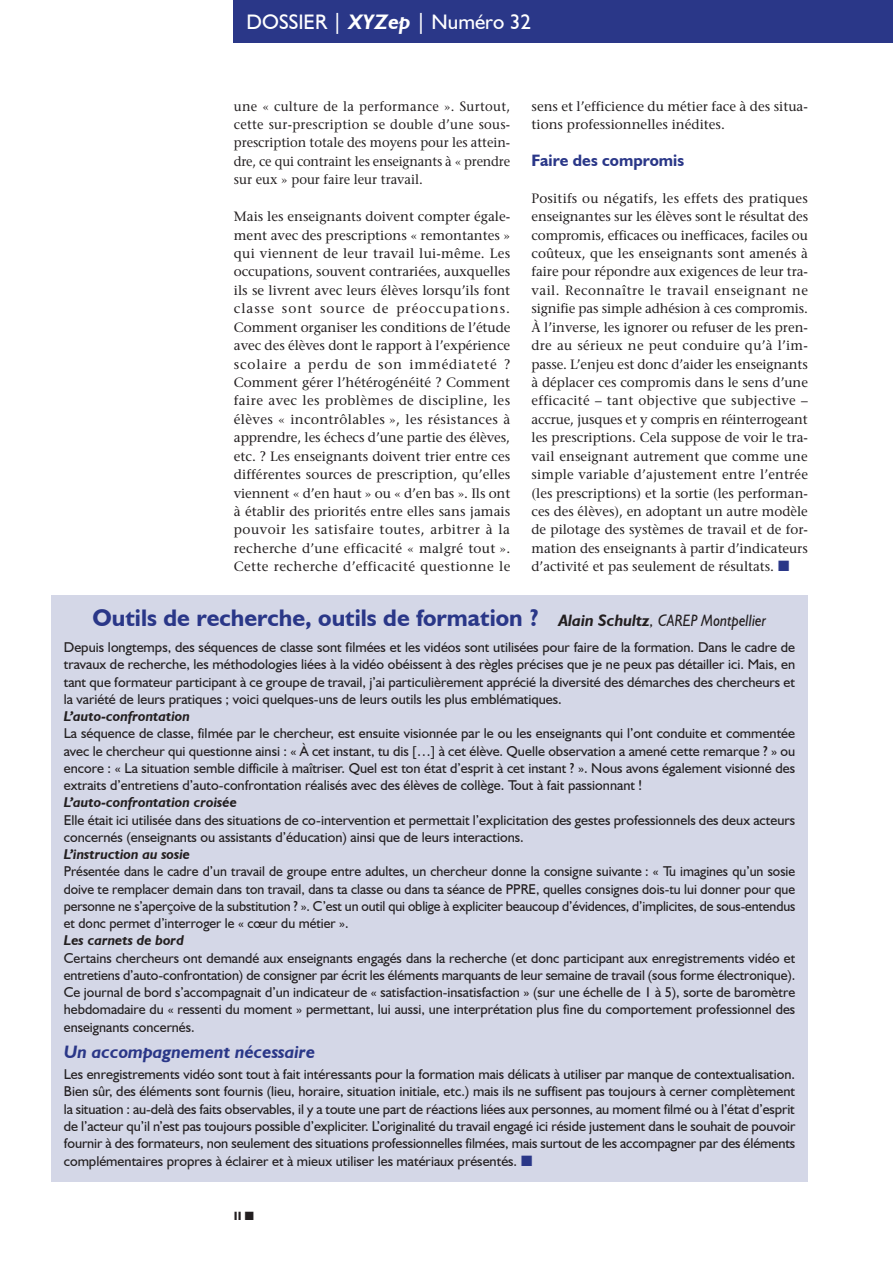
<style>
.page{position:relative;width:893px;height:1263px;background:#fff}
.page>*{position:absolute;margin:0;border:0;box-sizing:border-box;transform-origin:0 0}
.t1{font:700 24px "Humanist 521 BT";color:#2a3788}
.t2{font:21px "Humanist 521 BT";color:#fff}
.t3{font:italic 700 18px "Humanist 521 BT";color:#2a3788}
.t4{font:700 16.5px "Humanist 521 BT";color:#2a3788}
.t5{font:14.25px/17.2px "Humanist 521 BT";color:#231f20;text-align:justify}
.t6{font:italic 700 14.25px "Humanist 521 BT";color:#231f20}
.t7{font:13.5px/18.5px "Stone Serif";color:#231f20;text-align:justify}
.t8{font:13.5px/18.5px "Stone Serif";color:#231f20;text-align:justify;scale:.96 1}
.t9{font:700 12px "Humanist 521 BT";color:#231f20}
.s1{font-weight:700;font-style:italic}
.s2{color:#2a3788}
.s3{font-style:italic;font-size:16.5px;color:#231f20}
.s4{font-weight:400;font-style:italic;font-size:16.5px;color:#231f20}
</style>
<div class="page">
<div style="left:234px;top:0;width:659px;height:43px;background:#2a3788"></div>
<div style="left:51px;top:595px;width:757px;height:587px;background:#d4d7e7"></div>
<h2 class="t2" style="left:247px;top:9px;width:286px">DOSSIER | <span class="s1">XYZep</span> | Numéro 32</h2>
<p class="t7" style="left:531px;top:97px;width:278px">sens et l’efficience du métier face à des situa&shy;tions professionnelles inédites.</p>
<p class="t4" style="left:531px;top:150px;width:154px">Faire des compromis</p>
<p class="t7" style="left:531px;top:189px;width:278px">Positifs ou négatifs, les effets des pratiques enseignantes sur les élèves sont le résultat des compromis, efficaces ou inefficaces, faciles ou coûteux, que les enseignants sont amenés à faire pour répondre aux exigences de leur tra&shy;vail. Reconnaître le travail enseignant ne signifie pas simple adhésion à ces compromis.<br>À l’inverse, les ignorer ou refuser de les pren&shy;dre au sérieux ne peut conduire qu’à l’im&shy;passe. L’enjeu est donc d’aider les enseignants à déplacer ces compromis dans le sens d’une efficacité – tant objective que subjective – accrue, jusques et y compris en réinterrogeant les prescriptions. Cela suppose de voir le tra&shy;vail enseignant autrement que comme une simple variable d’ajustement entre l’entrée (les prescriptions) et la sortie (les performan&shy;ces des élèves), en adoptant un autre modèle de pilotage des systèmes de travail et de for&shy;mation des enseignants à partir d’indicateurs d’activité et pas seulement de résultats. <span class="s2">■</span></p>
<h1 class="t1" style="left:92px;top:603px;width:675px">Outils de recherche, outils de formation ? <span class="s3">Alain Schultz</span><span class="s4">, CAREP Montpellier</span></h1>
<p class="t5" style="left:64px;top:638px;width:733px">Depuis longtemps, des séquences de classe sont filmées et les vidéos sont utilisées pour faire de la formation. Dans le cadre de travaux de recherche, les méthodologies liées à la vidéo obéissent à des règles précises que je ne peux pas détailler ici. Mais, en tant que formateur participant à ce groupe de travail, j’ai particulièrement apprécié la diversité des démarches des chercheurs et la variété de leurs pratiques ; voici quelques-uns de leurs outils les plus emblématiques.</p>
<p class="t6" style="left:64px;top:707px;width:128px">L’auto-confrontation</p>
<p class="t5" style="left:64px;top:725px;width:733px">La séquence de classe, filmée par le chercheur, est ensuite visionnée par le ou les enseignants qui l’ont conduite et commentée avec le chercheur qui questionne ainsi : « À cet instant, tu dis […] à cet élève. Quelle observation a amené cette remarque ? » ou encore : « La situation semble difficile à maîtriser. Quel est ton état d’esprit à cet instant ? ». Nous avons également visionné des extraits d’entretiens d’auto-confrontation réalisés avec des élèves de collège. Tout à fait passionnant !</p>
<p class="t6" style="left:64px;top:794px;width:175px">L’auto-confrontation croisée</p>
<p class="t5" style="left:64px;top:811px;width:733px">Elle était ici utilisée dans des situations de co-intervention et permettait l’explicitation des gestes professionnels des deux acteurs concernés (enseignants ou assistants d’éducation) ainsi que de leurs interactions.</p>
<p class="t6" style="left:64px;top:845px;width:128px">L’instruction au sosie</p>
<p class="t5" style="left:64px;top:863px;width:733px">Présentée dans le cadre d’un travail de groupe entre adultes, un chercheur donne la consigne suivante : « Tu imagines qu’un sosie doive te remplacer demain dans ton travail, dans ta classe ou dans ta séance de PPRE, quelles consignes dois-tu lui donner pour que personne ne s’aperçoive de la substitution ? ». C’est un outil qui oblige à expliciter beaucoup d’évidences, d’implicites, de sous-entendus et donc permet d’interroger le « cœur du métier ».</p>
<p class="t6" style="left:64px;top:932px;width:122px">Les carnets de bord</p>
<p class="t5" style="left:64px;top:949px;width:733px">Certains chercheurs ont demandé aux enseignants engagés dans la recherche (et donc participant aux enregistrements vidéo et entretiens d’auto-confrontation) de consigner par écrit les éléments marquants de leur semaine de travail (sous forme électronique).<br>Ce journal de bord s’accompagnait d’un indicateur de « satisfaction-insatisfaction » (sur une échelle de 1 à 5), sorte de baromètre hebdomadaire du « ressenti du moment » permettant, lui aussi, une interprétation plus fine du comportement professionnel des enseignants concernés.</p>
<p class="t3" style="left:64px;top:1040px;width:253px">Un accompagnement nécessaire</p>
<p class="t5" style="left:64px;top:1065px;width:733px">Les enregistrements vidéo sont tout à fait intéressants pour la formation mais délicats à utiliser par manque de contextualisation.<br>Bien sûr, des éléments sont fournis (lieu, horaire, situation initiale, etc.) mais ils ne suffisent pas toujours à cerner complètement la situation : au-delà des faits observables, il y a toute une part de réactions liées aux personnes, au moment filmé ou à l’état d’esprit de l’acteur qu’il n’est pas toujours possible d’expliciter. L’originalité du travail engagé ici réside justement dans le souhait de pouvoir fournir à des formateurs, non seulement des situations professionnelles filmées, mais surtout de les accompagner par des éléments complémentaires propres à éclairer et à mieux utiliser les matériaux présentés. <span class="s2">■</span></p>
<p class="t8" style="left:234px;top:97px;width:289px">une « culture de la performance ». Surtout, cette sur-prescription se double d’une sous&shy;prescription totale des moyens pour les attein&shy;dre, ce qui contraint les enseignants à « prendre sur eux » pour faire leur travail.</p>
<p class="t7" style="left:234px;top:207px;width:278px">Mais les enseignants doivent compter égale&shy;ment avec des prescriptions « remontantes » qui viennent de leur travail lui-même. Les occupations, souvent contrariées, auxquelles ils se livrent avec leurs élèves lorsqu’ils font classe sont source de préoccupations.<br>Comment organiser les conditions de l’étude avec des élèves dont le rapport à l’expérience scolaire a perdu de son immédiateté ?<br>Comment gérer l’hétérogénéité ? Comment faire avec les problèmes de discipline, les élèves « incontrôlables », les résistances à apprendre, les échecs d’une partie des élèves, etc. ? Les enseignants doivent trier entre ces différentes sources de prescription, qu’elles viennent « d’en haut » ou « d’en bas ». Ils ont à établir des priorités entre elles sans jamais pouvoir les satisfaire toutes, arbitrer à la recherche d’une efficacité « malgré tout ».<br>Cette recherche d’efficacité questionne le</p>
<p class="t9" style="left:234px;top:1209px;width:22px">II ■</p>
</div>
